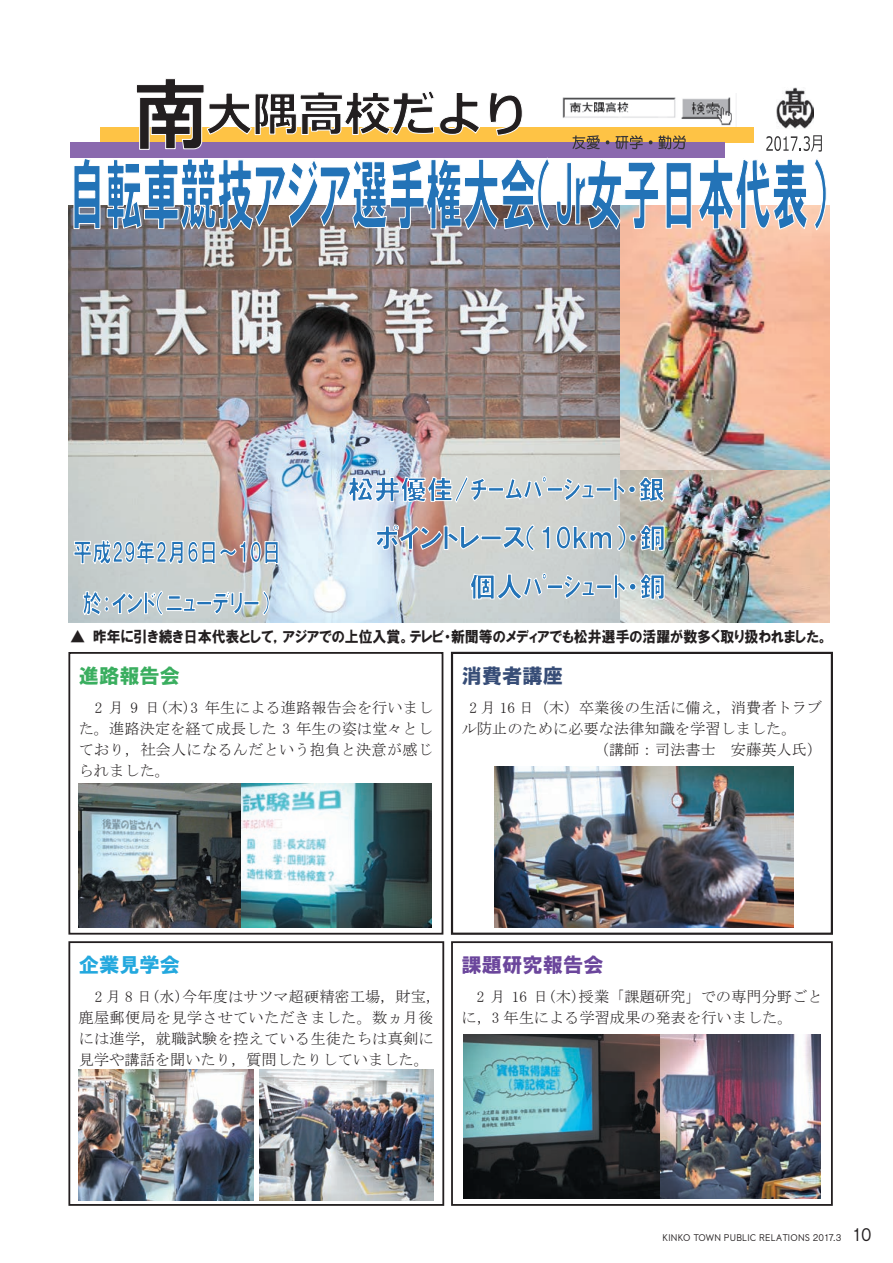
<style>
.page{position:relative;width:893px;height:1263px;background:#fff}
.page>*{position:absolute;margin:0;border:0;box-sizing:border-box;transform-origin:0 0}
.t1{font:20.25px "HGP Soei Kakugothic UB";color:#6b469c}
.t2{font:20.25px "HGP Soei Kakugothic UB";color:#23a8de}
.t3{font:20.25px "HGP Soei Kakugothic UB";color:#3aae5f}
.t4{font:20.25px "HGP Soei Kakugothic UB";color:#374d77}
.t5{font:500 15.9px "MOG Romaji B";color:#231f20}
.t6{font:15.3px/21px "MS Mincho";color:#231f20}
.t7{font:15.3px "HGP Soei Kakugothic UB";color:#231f20;scale:.91 1}
.t8{font:15.3px "HGP Soei Kakugothic UB";color:#231f20}
.t9{font:500 8.55px "MOG Romaji B";letter-spacing:.02em;color:#231f20}
</style>
<div class="page">
<img style="left:68px;top:205px;width:553px;height:418px">
<img style="left:621px;top:205px;width:208px;height:266px">
<img style="left:621px;top:471px;width:208px;height:152px">
<div style="left:68px;top:941px;width:376px;height:265px;border:2px solid #231f20"></div>
<div style="left:451px;top:941px;width:382px;height:265px;border:2px solid #231f20"></div>
<div style="left:68px;top:652px;width:375px;height:282px;border:2px solid #231f20"></div>
<img style="left:776px;top:88px;width:38px;height:40px">
<img style="left:562px;top:97px;width:170px;height:29px">
<div style="left:100px;top:127px;width:654px;height:15px;background:#fec345"></div>
<div style="left:70px;top:142px;width:654px;height:16px;background:#8a69ae"></div>
<svg style="left:489px;top:92px;width:34px;height:44px"></svg>
<svg style="left:572px;top:135px;width:28px;height:14px"></svg>
<svg style="left:606px;top:140px;width:3px;height:4px"></svg>
<svg style="left:615px;top:135px;width:28px;height:14px"></svg>
<svg style="left:658px;top:135px;width:28px;height:14px"></svg>
<svg style="left:649px;top:140px;width:3px;height:4px"></svg>
<svg style="left:136px;top:78px;width:344px;height:72px"></svg>
<div style="left:451px;top:652px;width:382px;height:283px;border:2px solid #231f20"></div>
<svg style="left:74px;top:158px;width:26px;height:71px"></svg>
<div style="left:79px;top:175px;width:16px;height:7px;border:1px solid #fff"></div>
<div style="left:79px;top:207px;width:16px;height:7px;border:1px solid #fff"></div>
<div style="left:79px;top:191px;width:16px;height:7px;border:1px solid #fff"></div>
<svg style="left:107px;top:157px;width:443px;height:74px"></svg>
<svg style="left:556px;top:160px;width:103px;height:70px"></svg>
<svg style="left:666px;top:162px;width:26px;height:67px"></svg>
<div style="left:671px;top:197px;width:15px;height:18px;border:1px solid #fff"></div>
<div style="left:671px;top:172px;width:15px;height:17px;border:1px solid #fff"></div>
<svg style="left:698px;top:135px;width:129px;height:96px"></svg>
<svg style="left:348px;top:473px;width:139px;height:30px;background:#afc1d4"></svg>
<div style="left:488px;top:487px;width:16px;height:4px;border:1px solid #fff"></div>
<svg style="left:505px;top:476px;width:41px;height:24px"></svg>
<div style="left:547px;top:487px;width:16px;height:4px;border:1px solid #fff"></div>
<svg style="left:564px;top:478px;width:30px;height:23px"></svg>
<div style="left:596px;top:487px;width:15px;height:4px;border:1px solid #fff"></div>
<svg style="left:613px;top:477px;width:52px;height:25px"></svg>
<svg style="left:375px;top:525px;width:105px;height:25px;background:#adb3c0"></svg>
<div style="left:481px;top:536px;width:20px;height:4px;border:1px solid #fff"></div>
<svg style="left:502px;top:524px;width:33px;height:27px"></svg>
<svg style="left:542px;top:526px;width:8px;height:23px"></svg>
<svg style="left:556px;top:524px;width:108px;height:27px;background:#a7bccb"></svg>
<svg style="left:470px;top:573px;width:76px;height:27px;background:#adc3d4"></svg>
<div style="left:547px;top:585px;width:16px;height:4px;border:1px solid #fff"></div>
<svg style="left:564px;top:575px;width:31px;height:24px"></svg>
<div style="left:596px;top:585px;width:16px;height:4px;border:1px solid #fff"></div>
<svg style="left:614px;top:574px;width:50px;height:25px"></svg>
<svg style="left:74px;top:540px;width:204px;height:24px;background:#abbbca"></svg>
<div style="left:267px;top:553px;width:9px;height:6px;border:1px solid #fff"></div>
<div style="left:267px;top:545px;width:9px;height:5px;border:1px solid #fff"></div>
<svg style="left:83px;top:590px;width:113px;height:25px;background:#b7c9d3"></svg>
<div style="left:197px;top:601px;width:15px;height:4px;border:1px solid #fff"></div>
<svg style="left:213px;top:592px;width:30px;height:22px"></svg>
<div style="left:244px;top:601px;width:15px;height:4px;border:1px solid #fff"></div>
<svg style="left:262px;top:590px;width:7px;height:25px"></svg>
<img style="left:494px;top:766px;width:299px;height:161px">
<img style="left:79px;top:1069px;width:174px;height:131px">
<img style="left:79px;top:783px;width:162px;height:144px">
<img style="left:463px;top:1034px;width:197px;height:164px">
<img style="left:660px;top:1034px;width:161px;height:164px">
<img style="left:241px;top:783px;width:191px;height:144px">
<img style="left:259px;top:1069px;width:175px;height:131px">
<p class="t8" style="left:70px;top:628px;width:17px">▲</p>
<p class="t7" style="left:93px;top:628px;width:809px">昨年に引き続き日本代表として，アジアでの上位入賞。テレビ・新聞等のメディアでも松井選手の活躍が数多く取り扱われました。</p>
<h1 class="t3" style="left:79px;top:666px;width:103px">進路報告会</h1>
<p class="t6" style="left:79px;top:697px;width:356px;text-align:justify;text-indent:16px">2 月 9 日木( 3) 年生による進路報告会を行いました。進路決定を経て成長した 3 年生の姿は堂々としており，社会人になるんだという抱負と決意が感じられました。</p>
<h1 class="t4" style="left:462px;top:666px;width:103px">消費者講座</h1>
<p class="t6" style="left:469px;top:697px;width:354px">2 月 16 日（木）卒業後の生活に備え，消費者トラブ</p>
<p class="t6" style="left:462px;top:718px;width:337px">ル防止のために必要な法律知識を学習しました。</p>
<p class="t6" style="left:731px;top:739px;width:93px">安藤英人氏(</p>
<p class="t6" style="left:594px;top:739px;width:123px">（講師：司法書士</p>
<h1 class="t2" style="left:79px;top:955px;width:103px">企業見学会</h1>
<p class="t6" style="left:79px;top:986px;width:364px;text-indent:16px">2 月 8 日水( )今年度はサツマ超硬精密工場，財宝，鹿屋郵便局を見学させていただきました。数ヵ月後には進学，就職試験を控えている生徒たちは真剣に見学や講話を聞いたり，質問したりしていました。</p>
<h1 class="t1" style="left:461px;top:955px;width:144px">課題研究報告会</h1>
<p class="t6" style="left:461px;top:986px;width:363px;text-indent:15px">2 月 16 日木( )授業「課題研究」での専門分野ごとに，3 年生による学習成果の発表を行いました。</p>
<p class="t9" style="left:663px;top:1232px;width:180px">KINKO TOWN PUBLIC RELATIONS 2017.3</p>
<p class="t5" style="left:852px;top:1224px;width:21px">10</p>
</div>
